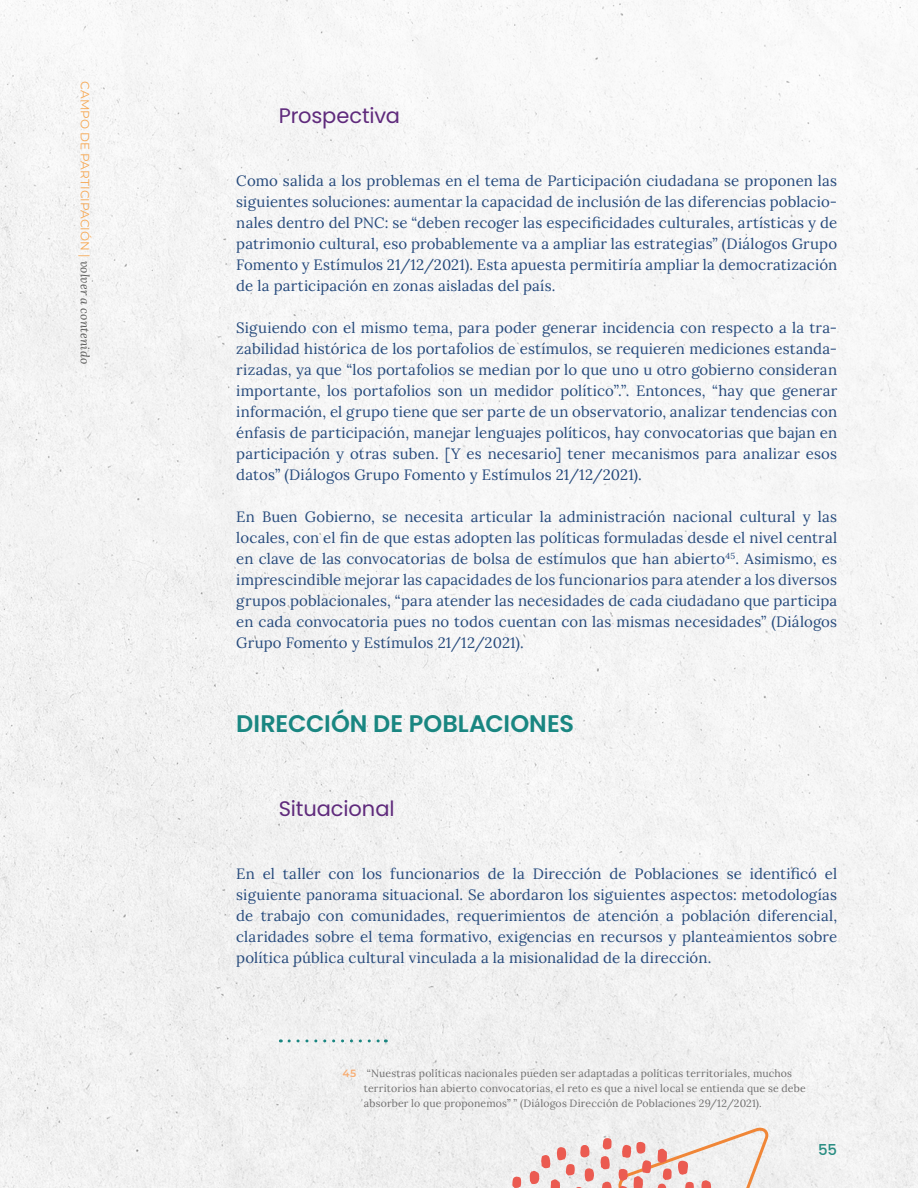
<style>
.page{position:relative;width:918px;height:1188px;background:#f4f4f4}
.page>*{position:absolute;margin:0;border:0;box-sizing:border-box;transform-origin:0 0}
.t1{font:600 24px "Poppins";color:#198681}
.t2{font:21px "Poppins";letter-spacing:-.005em;color:#5f2a7c}
.t3{font:15px/21px "Lora";letter-spacing:.01em;color:#264a7c;text-align:justify}
.t4{font:500 15px "Poppins";color:#268c81}
.t5{font:12px "Montserrat";letter-spacing:.01em;color:#f6a751}
.t6{font:10.5px/15px "Lora";letter-spacing:.015em;color:#706f6f}
.s1{font-family:"Lora";font-style:italic;color:#575756}
.s2{font-family:"Montserrat";font-weight:600;color:#f7ad73}
</style>
<div class="page">
<svg style="left:602px;top:1182px;width:10px;height:6px"></svg>
<svg style="left:600px;top:1156px;width:10px;height:13px"></svg>
<svg style="left:603px;top:1138px;width:9px;height:12px"></svg>
<svg style="left:512px;top:1177px;width:9px;height:11px"></svg>
<svg style="left:529px;top:1144px;width:65px;height:44px"></svg>
<svg style="left:618px;top:1127px;width:155px;height:61px"></svg>
<svg style="left:289px;top:1039px;width:97px;height:3px"></svg>
<p class="t5" style="left:93px;top:81px;width:285px;rotate:90deg">CAMPO DE PARTICIPACIÓN | <span class="s1">volver a contenido</span></p>
<h2 class="t2" style="left:279px;top:103px;width:123px">Prospectiva</h2>
<p class="t3" style="left:236px;top:169px;width:602px">Como salida a los problemas en el tema de Participación ciudadana se proponen las siguientes soluciones: aumentar la capacidad de inclusión de las diferencias poblacio&shy;nales dentro del PNC: se “deben recoger las especificidades culturales, artísticas y de patrimonio cultural, eso probablemente va a ampliar las estrategias” (Diálogos Grupo Fomento y Estímulos 21/12/2021). Esta apuesta permitiría ampliar la democratización de la participación en zonas aisladas del país.</p>
<p class="t3" style="left:236px;top:316px;width:602px">Siguiendo con el mismo tema, para poder generar incidencia con respecto a la tra&shy;zabilidad histórica de los portafolios de estímulos, se requieren mediciones estanda&shy;rizadas, ya que “los portafolios se median por lo que uno u otro gobierno consideran importante, los portafolios son un medidor político”.”. Entonces, “hay que generar información, el grupo tiene que ser parte de un observatorio, analizar tendencias con énfasis de participación, manejar lenguajes políticos, hay convocatorias que bajan en participación y otras suben. [Y es necesario] tener mecanismos para analizar esos datos” (Diálogos Grupo Fomento y Estímulos 21/12/2021).</p>
<p class="t3" style="left:236px;top:505px;width:602px">En Buen Gobierno, se necesita articular la administración nacional cultural y las locales, con el fin de que estas adopten las políticas formuladas desde el nivel central en clave de las convocatorias de bolsa de estímulos que han abierto<sup>45</sup>. Asimismo, es imprescindible mejorar las capacidades de los funcionarios para atender a los diversos grupos poblacionales, “para atender las necesidades de cada ciudadano que participa en cada convocatoria pues no todos cuentan con las mismas necesidades” (Diálogos Grupo Fomento y Estímulos 21/12/2021).</p>
<h1 class="t1" style="left:236px;top:709px;width:339px">DIRECCIÓN DE POBLACIONES</h1>
<h2 class="t2" style="left:279px;top:796px;width:117px">Situacional</h2>
<p class="t3" style="left:236px;top:862px;width:602px">En el taller con los funcionarios de la Dirección de Poblaciones se identificó el siguiente panorama situacional. Se abordaron los siguientes aspectos: metodologías de trabajo con comunidades, requerimientos de atención a población diferencial, claridades sobre el tema formativo, exigencias en recursos y planteamientos sobre política pública cultural vinculada a la misionalidad de la dirección.</p>
<p class="t6" style="left:364px;top:1065px;width:443px;text-indent:-21px"><span class="s2">45</span> “Nuestras políticas nacionales pueden ser adaptadas a políticas territoriales, muchos territorios han abierto convocatorias, el reto es que a nivel local se entienda que se debe absorber lo que proponemos” ” (Diálogos Dirección de Poblaciones 29/12/2021).</p>
<p class="t4" style="left:818px;top:1142px;width:21px">55</p>
</div>
